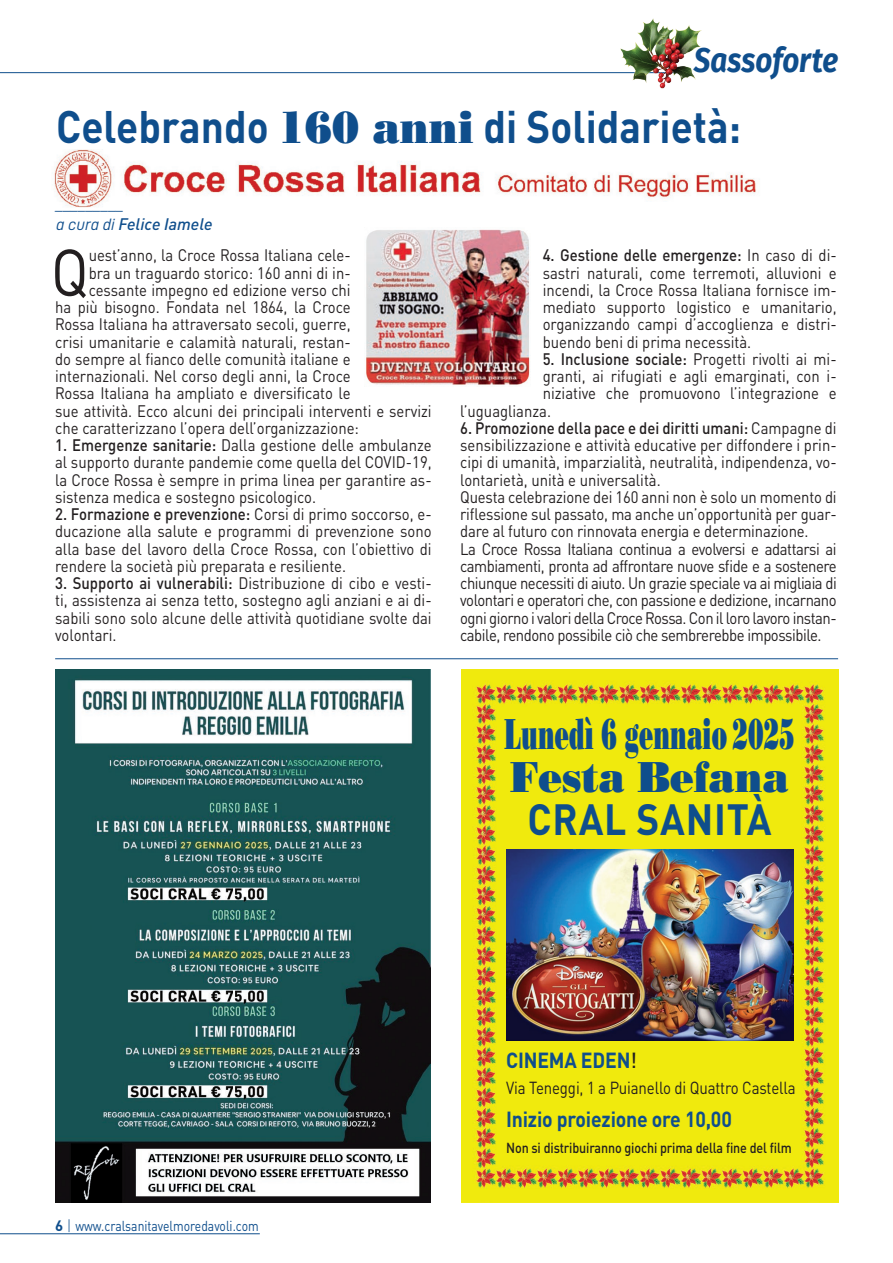
<style>
.page{position:relative;width:893px;height:1263px;background:#fff}
.page>*{position:absolute;margin:0;border:0;box-sizing:border-box;transform-origin:0 0}
.t1{font:64.95px "DIN Pro";color:#231f20;scale:.9 1}
.t2{font:700 45px "DIN Pro";color:#0f4e8c;scale:.9 1}
.t3{font:43.2px/43.2px "Bodoni Poster";color:#0f4e8c;scale:.54 1}
.t4{font:700 43.2px "DIN Pro";letter-spacing:.02em;color:#0f4e8c;scale:.9 1}
.t5{font:italic 700 34.35px "Fira Sans";color:#0f4e8c;scale:.86 1}
.t6{font:700 21.6px "DIN Pro";letter-spacing:-.01em;color:#0f4e8c;scale:.9 1}
.t7{font:17.25px "DIN Pro";letter-spacing:-.01em;color:#231f20;scale:.87 1}
.t8{font:16.5px/17.2px "DIN Pro";color:#231f20;text-align:justify;scale:.9 1}
.t9{font:16.5px/17.2px "DIN Pro";letter-spacing:-.03em;color:#231f20;scale:.9 1}
.t10{font:500 16.5px "DIN Pro";color:#231f20;scale:.9 1}
.t11{font:italic 500 16.5px "DIN Pro";color:#0f4e8c}
.t12{font:16.5px "D DIN Italic";color:#0f4e8c}
.t13{font:500 14.4px "DIN Pro";letter-spacing:-.01em;color:#231f20;scale:.87 1}
.t14{font:14.25px "DIN Pro";color:#0f4e8c;scale:.85 1}
.s1{font-family:"Bodoni Poster";font-weight:400}
.s2{font-family:"D DIN Italic";font-weight:400;font-style:normal}
.s3{font-weight:500}
.s4{font-weight:400}
.s5{font-family:"DIN";font-weight:700;font-size:14.85px}
.s6{font-weight:300;font-size:14.85px}
.s7{font-weight:500;color:#231f20}
</style>
<div class="page">
<hr style="left:0;top:72px;width:691px;height:1px;background:#0f4e8c">
<hr style="left:0;top:1233px;width:260px;height:1px;background:#0f4e8c">
<img style="left:619px;top:18px;width:82px;height:71px">
<img style="left:54px;top:149px;width:702px;height:59px">
<img style="left:461px;top:670px;width:377px;height:532px">
<img style="left:506px;top:849px;width:287px;height:191px">
<img style="left:366px;top:229px;width:164px;height:156px">
<hr style="left:55px;top:658px;width:783px;height:1px;background:#0f4e8c">
<img style="left:55px;top:670px;width:376px;height:532px">
<h3 class="t5" style="left:694px;top:31px;width:169px">Sassoforte</h3>
<h2 class="t2" style="left:56px;top:89px;width:762px">Celebrando <span class="s1">160 anni</span> di Solidarietà:</h2>
<p class="t12" style="left:56px;top:195px;width:69px">_________</p>
<p class="t11" style="left:56px;top:210px;width:158px"><span class="s2">a cura di</span> Felice Iamele</p>
<h1 class="t1" style="left:51px;top:221px;width:44px">Q</h1>
<p class="t8" style="left:89px;top:245px;width:293px">uest’anno, la Croce Rossa Italiana cele-</p>
<p class="t8" style="left:89px;top:262px;width:293px">bra un traguardo storico: 160 anni di in-</p>
<p class="t8" style="left:89px;top:280px;width:293px">cessante impegno ed edizione verso chi</p>
<p class="t8" style="left:55px;top:297px;width:330px">ha più bisogno. Fondata nel 1864, la Croce</p>
<p class="t8" style="left:55px;top:314px;width:330px">Rossa Italiana ha attraversato secoli, guerre,</p>
<p class="t8" style="left:55px;top:331px;width:330px">crisi umanitarie e calamità naturali, restan-</p>
<p class="t8" style="left:55px;top:349px;width:330px">do sempre al fianco delle comunità italiane e</p>
<p class="t8" style="left:55px;top:366px;width:330px">internazionali. Nel corso degli anni, la Croce</p>
<p class="t8" style="left:55px;top:383px;width:330px">Rossa Italiana ha ampliato e diversificato le</p>
<p class="t8" style="left:55px;top:400px;width:420px">sue attività. Ecco alcuni dei principali interventi e servizi</p>
<p class="t8" style="left:55px;top:418px;width:339px">che caratterizzano l’opera dell’organizzazione:</p>
<p class="t8" style="left:55px;top:435px;width:420px"><span class="s3">1. Emergenze sanitarie:</span> Dalla gestione delle ambulanze al supporto durante pandemie come quella del COVID-19, la Croce Rossa è sempre in prima linea per garantire as&shy;sistenza medica e sostegno psicologico.</p>
<p class="t8" style="left:55px;top:504px;width:420px"><span class="s3">2. Formazione e prevenzione:</span> Corsi di primo soccorso, e&shy;ducazione alla salute e programmi di prevenzione sono alla base del lavoro della Croce Rossa, con l’obiettivo di rendere la società più preparata e resiliente.</p>
<p class="t8" style="left:55px;top:573px;width:420px"><span class="s3">3. Supporto ai vulnerabili:</span> Distribuzione di cibo e vesti&shy;ti, assistenza ai senza tetto, sostegno agli anziani e ai di&shy;sabili sono solo alcune delle attività quotidiane svolte dai volontari.</p>
<p class="t8" style="left:543px;top:245px;width:328px"><span class="s3">4. Gestione delle emergenze:</span> In caso di di&shy;sastri naturali, come terremoti, alluvioni e incendi, la Croce Rossa Italiana fornisce im&shy;mediato supporto logistico e umanitario, organizzando campi d’accoglienza e distri&shy;buendo beni di prima necessità.</p>
<p class="t10" style="left:543px;top:345px;width:328px">5. Inclusione sociale: <span class="s4">Progetti rivolti ai mi-</span></p>
<p class="t8" style="left:543px;top:366px;width:328px">granti, ai rifugiati e agli emarginati, con i-</p>
<p class="t8" style="left:543px;top:383px;width:328px">niziative che promuovono l’integrazione e</p>
<p class="t8" style="left:460px;top:400px;width:103px">l’uguaglianza.</p>
<p class="t9" style="left:460px;top:418px;width:420px"><span class="s3">6. Promozione della pace e dei diritti umani:</span> Campagne di sensibilizzazione e attività educative per diffondere i prin&shy;cipi di umanità, imparzialità, neutralità, indipendenza, vo&shy;lontarietà, unità e universalità.<br>Questa celebrazione dei 160 anni non è solo un momento di riflessione sul passato, ma anche un’opportunità per guar&shy;dare al futuro con rinnovata energia e determinazione.<br>La Croce Rossa Italiana continua a evolversi e adattarsi ai cambiamenti, pronta ad affrontare nuove sfide e a sostenere chiunque necessiti di aiuto. Un grazie speciale va ai migliaia di volontari e operatori che, con passione e dedizione, incarnano ogni giorno i valori della Croce Rossa. Con il loro lavoro instan&shy;cabile, rendono possibile ciò che sembrerebbe impossibile.</p>
<h3 class="t3" style="left:504px;top:712px;width:539px">Lunedì 6 gennaio 2025<br>Festa Befana</h3>
<h3 class="t4" style="left:528px;top:783px;width:273px">CRAL SANITÀ</h3>
<p class="t14" style="left:55px;top:1215px;width:241px"><span class="s5">6</span> <span class="s6">|</span> www.cralsanitavelmoredavoli.com</p>
<h3 class="t6" style="left:506px;top:1042px;width:147px">CINEMA EDEN<span class="s7">!</span></h3>
<p class="t7" style="left:506px;top:1074px;width:334px">Via Teneggi, 1 a Puianello di Quattro Castella</p>
<h3 class="t6" style="left:506px;top:1101px;width:252px">Inizio proiezione ore 10,00</h3>
<p class="t13" style="left:506px;top:1136px;width:330px">Non si distribuiranno giochi prima della fine del film</p>
</div>
